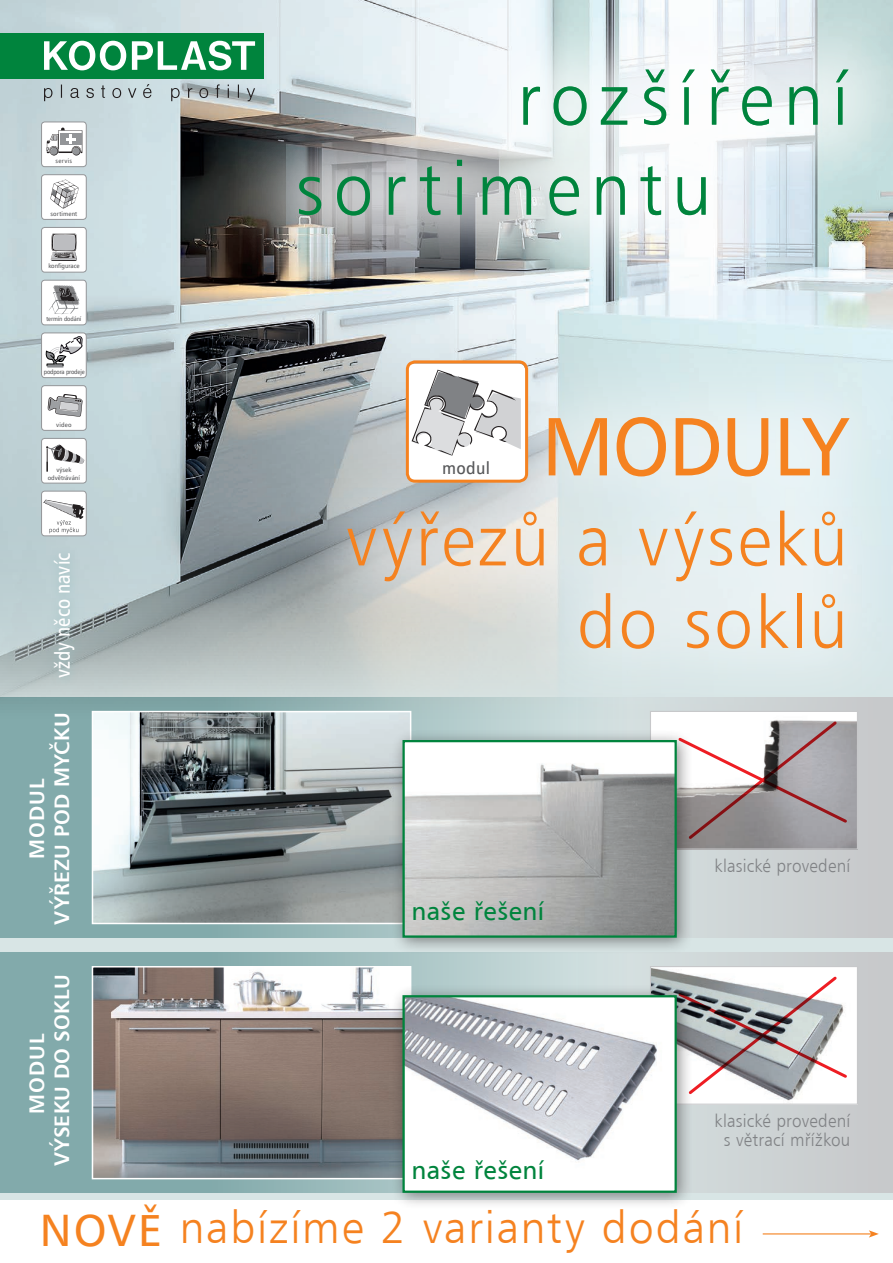
<style>
.page{position:relative;width:893px;height:1263px;background:#fff}
.page>*{position:absolute;margin:0;border:0;box-sizing:border-box;transform-origin:0 0}
.t1{font:82.5px "Humanist 777 AT Roman B";letter-spacing:-.015em;color:#f58220;scale:.95 1}
.t2{font:75px/90px "Humanist 777 AT Light B";letter-spacing:.135em;color:#00843d;scale:.95 1}
.t3{font:73.5px/82.5px "Humanist 777 AT Light B";letter-spacing:.04em;color:#f58220;text-align:right;scale:.95 1}
.t4{font:45px "Humanist 777 AT Light B";letter-spacing:.035em;color:#f58220}
.t5{font:25.5px "Humanist 777 AT Roman B";letter-spacing:.025em;color:#00843d}
.t6{font:21px/25.2px "Humanist 777 AT Bold B";letter-spacing:.02em;color:#fff;text-align:center}
.t7{font:21px "Humanist 777 AT Roman Condensed B";letter-spacing:-.005em;color:#fff}
.t8{font:18px/18.9px "Humanist 777 AT Light B";letter-spacing:.015em;color:#808285;text-align:center;scale:.95 1}
.t9{font:17.1px "Humanist 777 AT Roman Condensed B";letter-spacing:.015em;color:#57585a;scale:1.13 1}
.t10{font:6.3px "Humanist 777 AT Roman Condensed B";letter-spacing:-.005em;color:#57585a;scale:1.13 1}
.t11{font:6.3px "Humanist 777 AT Roman Condensed B";letter-spacing:-.025em;color:#57585a;scale:1.08 1}
.t12{font:6.3px "Humanist 777 AT Roman Condensed B";letter-spacing:-.005em;color:#57585a;scale:1.06 1}
.t13{font:6.3px "Humanist 777 AT Roman Condensed B";letter-spacing:.015em;color:#57585a;scale:1.13 1}
.s1{font-family:"Humanist 777 AT Roman B"}
</style>
<div class="page">
<img style="left:0;top:0;width:893px;height:697px">
<div style="left:0;top:33px;width:264px;height:45px;background:#00843d"></div>
<svg style="left:44px;top:88px;width:8px;height:13px"></svg>
<svg style="left:61px;top:85px;width:1px;height:13px"></svg>
<svg style="left:70px;top:88px;width:9px;height:10px"></svg>
<svg style="left:86px;top:88px;width:8px;height:10px"></svg>
<svg style="left:101px;top:85px;width:4px;height:13px"></svg>
<svg style="left:112px;top:88px;width:9px;height:10px"></svg>
<svg style="left:128px;top:88px;width:8px;height:10px"></svg>
<svg style="left:143px;top:84px;width:8px;height:14px"></svg>
<svg style="left:171px;top:88px;width:9px;height:13px"></svg>
<svg style="left:188px;top:88px;width:4px;height:10px"></svg>
<svg style="left:199px;top:88px;width:9px;height:10px"></svg>
<svg style="left:215px;top:84px;width:5px;height:14px"></svg>
<svg style="left:44px;top:41px;width:82px;height:29px"></svg>
<svg style="left:132px;top:41px;width:89px;height:29px"></svg>
<div style="left:271px;top:338px;width:622px;height:390px;background:#fff;opacity:.55"></div>
<div style="left:42px;top:438px;width:44px;height:45px;background:#fff;border-radius:3px"></div>
<div style="left:41px;top:438px;width:46px;height:45px;border:1px solid #939598;border-radius:3px"></div>
<svg style="left:46px;top:444px;width:38px;height:28px"></svg>
<div style="left:42px;top:280px;width:44px;height:45px;background:#fff;border-radius:3px"></div>
<div style="left:41px;top:280px;width:46px;height:45px;border:1px solid #939598;border-radius:3px"></div>
<svg style="left:49px;top:285px;width:31px;height:30px"></svg>
<div style="left:42px;top:491px;width:44px;height:45px;background:#fff;border-radius:3px"></div>
<div style="left:41px;top:491px;width:46px;height:45px;border:1px solid #939598;border-radius:3px"></div>
<svg style="left:43px;top:500px;width:41px;height:33px"></svg>
<div style="left:42px;top:122px;width:44px;height:45px;background:#fff;border-radius:3px"></div>
<div style="left:41px;top:122px;width:46px;height:45px;border:1px solid #939598;border-radius:3px"></div>
<svg style="left:46px;top:127px;width:36px;height:29px"></svg>
<div style="left:42px;top:333px;width:44px;height:45px;background:#fff;border-radius:3px"></div>
<div style="left:41px;top:333px;width:46px;height:45px;border:1px solid #939598;border-radius:3px"></div>
<svg style="left:45px;top:336px;width:38px;height:31px"></svg>
<div style="left:42px;top:175px;width:44px;height:44px;background:#fff;border-radius:3px"></div>
<div style="left:41px;top:174px;width:46px;height:46px;border:1px solid #939598;border-radius:3px"></div>
<svg style="left:50px;top:180px;width:29px;height:29px"></svg>
<div style="left:42px;top:227px;width:44px;height:45px;background:#fff;border-radius:3px"></div>
<div style="left:41px;top:227px;width:46px;height:45px;border:1px solid #939598;border-radius:3px"></div>
<svg style="left:51px;top:233px;width:26px;height:28px"></svg>
<div style="left:42px;top:386px;width:44px;height:44px;background:#fff;border-radius:3px"></div>
<div style="left:41px;top:385px;width:46px;height:46px;border:1px solid #939598;border-radius:3px"></div>
<svg style="left:48px;top:394px;width:35px;height:23px"></svg>
<div style="left:46px;top:545px;width:37px;height:141px;background:#9abebf;opacity:.95"></div>
<div style="left:221px;top:0;width:672px;height:294px;background:#fff;opacity:.55"></div>
<hr style="left:763px;top:1233px;width:108px;height:1px;background:#f58220">
<svg style="left:869px;top:1230px;width:10px;height:7px"></svg>
<svg style="left:407px;top:362px;width:120px;height:119px"></svg>
<div style="left:406px;top:360px;width:122px;height:123px;border:3px solid #f58220;border-radius:8px"></div>
<svg style="left:0;top:697px;width:576px;height:241px;background:#8cb0b1"></svg>
<div style="left:576px;top:697px;width:317px;height:241px;background:linear-gradient(to right,#d4e2e2,#c8c9cb)"></div>
<img style="left:652px;top:713px;width:204px;height:135px">
<div style="left:650px;top:711px;width:208px;height:139px;border:1px solid #c7c8ca"></div>
<svg style="left:677px;top:720px;width:172px;height:121px"></svg>
<img style="left:95px;top:714px;width:313px;height:207px">
<div style="left:92px;top:711px;width:319px;height:213px;border:2px solid #fff"></div>
<div style="left:391px;top:729px;width:303px;height:226px;background:#231f20;opacity:.5"></div>
<img style="left:405px;top:744px;width:269px;height:191px">
<div style="left:402px;top:740px;width:275px;height:198px;border:2px solid #00843d"></div>
<svg style="left:0;top:952px;width:576px;height:241px;background:#8db2b2"></svg>
<div style="left:576px;top:952px;width:317px;height:241px;background:linear-gradient(to right,#d4e2e2,#c8c8ca)"></div>
<img style="left:652px;top:968px;width:204px;height:135px">
<div style="left:650px;top:966px;width:208px;height:139px;border:1px solid #c7c8ca"></div>
<svg style="left:677px;top:975px;width:172px;height:121px"></svg>
<img style="left:95px;top:969px;width:313px;height:207px">
<div style="left:92px;top:966px;width:319px;height:213px;border:2px solid #fff"></div>
<div style="left:391px;top:984px;width:303px;height:226px;background:#231f20;opacity:.5"></div>
<img style="left:405px;top:998px;width:269px;height:192px">
<div style="left:402px;top:995px;width:275px;height:198px;border:2px solid #00843d"></div>
<p class="t10" style="left:56px;top:157px;width:16px">servis</p>
<p class="t13" style="left:50px;top:210px;width:25px">sortiment</p>
<p class="t10" style="left:48px;top:262px;width:29px">konfigurace</p>
<p class="t12" style="left:46px;top:315px;width:35px">termín dodání</p>
<p class="t11" style="left:44px;top:368px;width:39px">podpora prodeje</p>
<p class="t10" style="left:56px;top:421px;width:15px">video</p>
<p class="t10" style="left:56px;top:466px;width:15px">výsek</p>
<p class="t10" style="left:48px;top:473px;width:30px">odvětrávání</p>
<p class="t7" style="left:50px;top:678px;width:127px;rotate:-90deg">vždy něco navíc</p>
<p class="t6" style="left:24px;top:925px;width:214px;rotate:-90deg">MODUL<br>VÝŘEZU POD MYČKU</p>
<p class="t6" style="left:24px;top:1166px;width:193px;rotate:-90deg">MODUL<br>VÝSEKU DO SOKLU</p>
<h2 class="t2" style="left:296px;top:52px;width:583px;text-indent:221px">rozšíření sortimentu</h2>
<h1 class="t1" style="left:542px;top:395px;width:324px">MODULY</h1>
<h3 class="t3" style="left:346px;top:497px;width:530px">výřezů a výseků do soklů</h3>
<p class="t9" style="left:442px;top:457px;width:44px">modul</p>
<h3 class="t5" style="left:411px;top:896px;width:134px">naše řešení</h3>
<h3 class="t5" style="left:411px;top:1154px;width:134px">naše řešení</h3>
<p class="t8" style="left:714px;top:855px;width:145px">klasické provedení</p>
<p class="t8" style="left:714px;top:1111px;width:145px">klasické provedení s větrací mřížkou</p>
<h3 class="t4" style="left:40px;top:1199px;width:705px"><span class="s1">NOVĚ</span> nabízíme 2 varianty dodání</h3>
</div>
